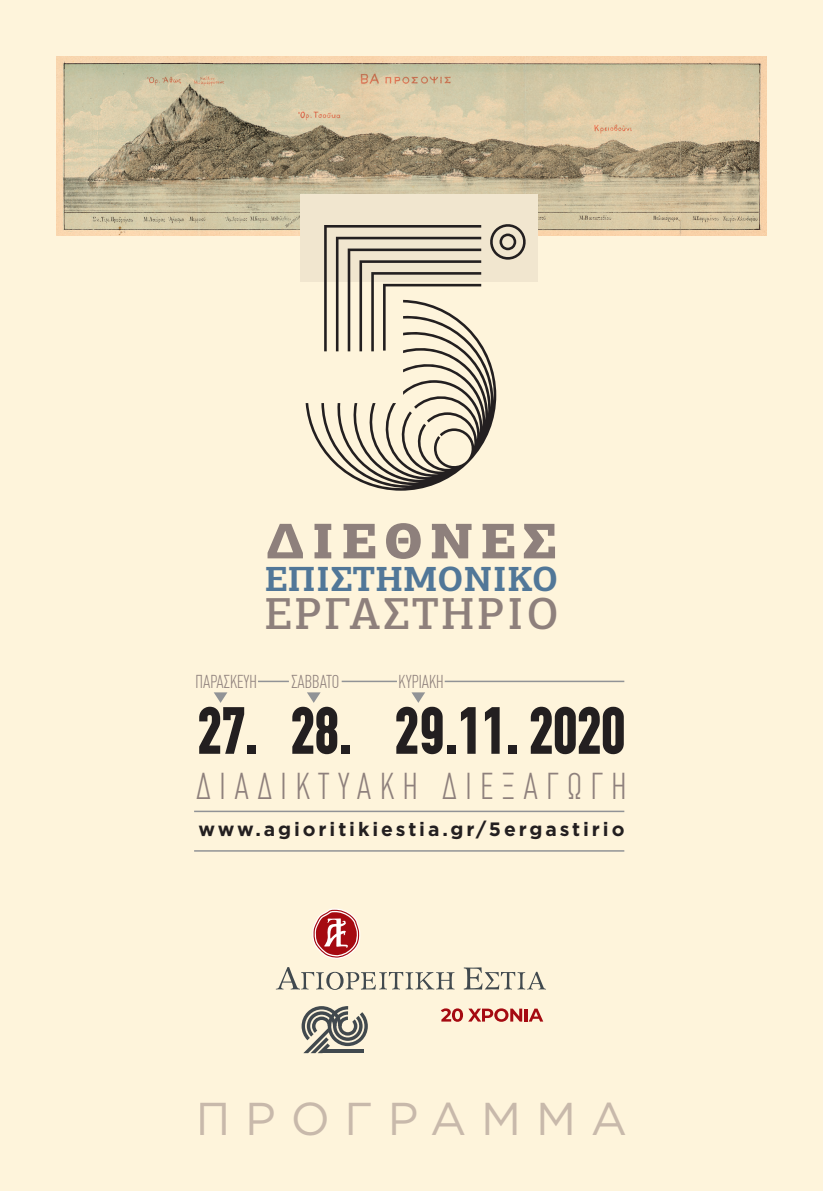
<style>
.page{position:relative;width:823px;height:1191px;background:#fff}
.page>*{position:absolute;margin:0;border:0;box-sizing:border-box;transform-origin:0 0}
.t1{font:700 condensed 65.6px "CF Din";color:#231f20}
.t2{font:900 50px "PF Centro Slab Pro";letter-spacing:.13em;color:#8e807c}
.t3{font:46px "Gotham Greek";letter-spacing:.32em;color:#c8b9ab}
.t4{font:500 45px "PF Centro Slab Pro";letter-spacing:.06em;color:#8e807c}
.t5{font:300 condensed 36.6px "CF Din";color:#8e807c}
.t6{font:700 35px "PF Centro Slab Pro";letter-spacing:.01em;color:#517798}
.t7{font:700 19.4px "Gotham Greek";letter-spacing:.15em;color:#231f20}
.t8{font:300 condensed 18.2px "CF Din";color:#8e807c}
</style>
<div class="page">
<div style="left:0;top:0;width:822px;height:1191px;background:#fef4db"></div>
<img style="left:57px;top:57px;width:708px;height:178px">
<div style="left:300px;top:194px;width:238px;height:88px;background:#f1e6cf"></div>
<svg style="left:305px;top:224px;width:221px;height:267px"></svg>
<svg style="left:441px;top:1008px;width:102px;height:13px"></svg>
<svg style="left:312px;top:908px;width:48px;height:51px"></svg>
<svg style="left:276px;top:967px;width:269px;height:23px"></svg>
<svg style="left:301px;top:1006px;width:67px;height:47px"></svg>
<hr style="left:322px;top:1049px;width:41px;height:4px;background:#41494e">
<svg style="left:214px;top:692px;width:13px;height:11px"></svg>
<svg style="left:307px;top:692px;width:13px;height:11px"></svg>
<svg style="left:411px;top:692px;width:14px;height:11px"></svg>
<hr style="left:258px;top:680px;width:31px;height:2px;background:#919396">
<hr style="left:341px;top:680px;width:55px;height:2px;background:#919396">
<hr style="left:444px;top:680px;width:180px;height:2px;background:#919396">
<hr style="left:194px;top:850px;width:430px;height:1px;background:#919396">
<hr style="left:194px;top:810px;width:430px;height:2px;background:#919396">
<h2 class="t2" style="left:266px;top:508px;width:292px">∆ΙΕΘΝΕΣ</h2>
<h3 class="t6" style="left:264px;top:556px;width:295px">ΕΠΙΣΤΗΜΟΝΙΚΟ</h3>
<h3 class="t4" style="left:264px;top:586px;width:295px">ΕΡΓΑΣΤΗΡΙΟ</h3>
<p class="t8" style="left:195px;top:672px;width:63px">¦°Ä°ªº¶Ë¸</p>
<p class="t8" style="left:291px;top:672px;width:49px">ªABBATO</p>
<p class="t8" style="left:398px;top:672px;width:46px">KËÄ¹°º¸</p>
<h1 class="t1" style="left:197px;top:695px;width:429px">27. 28. 29.11. 2020</h1>
<h3 class="t5" style="left:196px;top:766px;width:431px">¢¹°¢¹ºÆË°º¸ ¢¹¶¥°¡¿¡¸</h3>
<p class="t7" style="left:198px;top:818px;width:427px">www.agioritikiestia.gr/5ergastirio</p>
<h3 class="t3" style="left:196px;top:1092px;width:432px">ΠΡΟΓΡΑΜΜΑ</h3>
</div>
